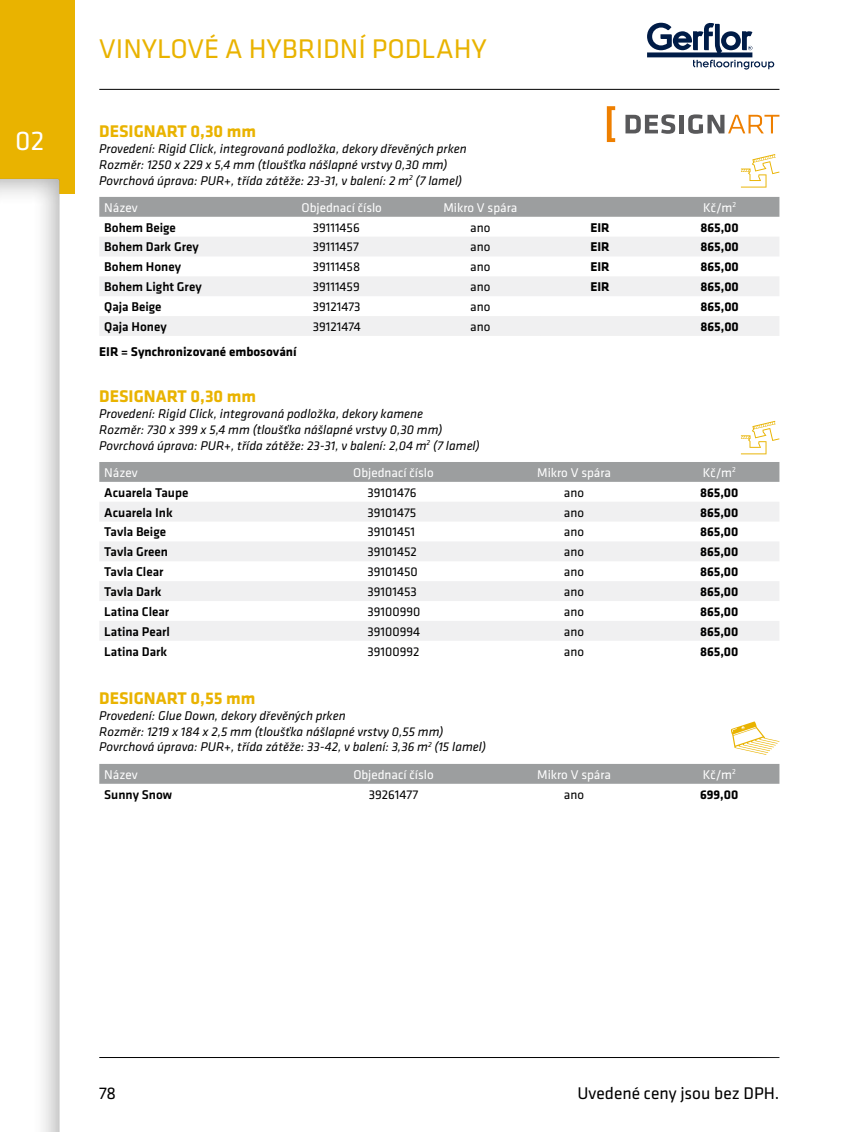
<style>
.page{position:relative;width:844px;height:1132px;background:#fff}
.page>*{position:absolute;margin:0;border:0;box-sizing:border-box;transform-origin:0 0}
.t1{font:28px "Klavika";color:#e9b300}
.t2{font:28px "Klavika";color:#fff}
.t3{font:700 17.5px "Klavika";color:#e9b300}
.t4{font:17.5px "Klavika";color:#000}
.t5{font:italic 13.12px/15.8px "Klavika";color:#000}
.t6{font:13.12px "Klavika";color:#000}
.t7{font:500 13.12px "Klavika";color:#000}
.t8{font:700 13.12px "Klavika";color:#000}
.t9{font:13.12px "Klavika";color:#fff}
</style>
<div class="page">
<hr style="left:99px;top:1056px;width:680px;height:1px;background:#000">
<div style="left:743px;top:0;width:100px;height:1131px;background:#fff"></div>
<hr style="left:99px;top:89px;width:680px;height:1px;background:#000">
<svg style="left:647px;top:23px;width:127px;height:47px"></svg>
<svg style="left:740px;top:154px;width:39px;height:33px"></svg>
<svg style="left:740px;top:420px;width:39px;height:34px"></svg>
<svg style="left:731px;top:721px;width:48px;height:33px"></svg>
<div style="left:99px;top:462px;width:680px;height:19px;background:#9c9e9f"></div>
<svg style="left:99px;top:502px;width:680px;height:138px;fill:#f0f0f1"></svg>
<div style="left:99px;top:764px;width:680px;height:19px;background:#9c9e9f"></div>
<svg style="left:625px;top:114px;width:50px;height:20px"></svg>
<hr style="left:679px;top:115px;width:4px;height:18px;background:#58585a">
<svg style="left:606px;top:106px;width:9px;height:36px"></svg>
<svg style="left:688px;top:114px;width:91px;height:20px"></svg>
<div style="left:0;top:0;width:74px;height:193px;background:#e9b300"></div>
<div style="left:0;top:176px;width:63px;height:955px;background:#000;opacity:.32"></div>
<div style="left:99px;top:197px;width:680px;height:20px;background:#9c9e9f"></div>
<svg style="left:99px;top:237px;width:680px;height:99px;fill:#f0f0f1"></svg>
<h1 class="t2" style="left:15px;top:125px;width:30px">02</h1>
<h1 class="t1" style="left:99px;top:33px;width:389px">VINYLOVÉ A HYBRIDNÍ PODLAHY</h1>
<h2 class="t3" style="left:99px;top:122px;width:158px">DESIGNART 0,30 mm</h2>
<p class="t5" style="left:99px;top:141px;width:369px">Provedení: Rigid Click, integrovaná podložka, dekory dřevěných prken<br>Rozměr: 1250 x 229 x 5,4 mm (tloušťka nášlapné vrstvy 0,30 mm)<br>Povrchová úprava: PUR+, třída zátěže: 23-31, v balení: 2 m<sup>2</sup> (7 lamel)</p>
<p class="t9" style="left:104px;top:200px;width:35px">Název</p>
<p class="t9" style="left:301px;top:200px;width:82px">Objednací číslo</p>
<p class="t9" style="left:443px;top:200px;width:75px">Mikro V spára</p>
<p class="t9" style="left:702px;top:200px;width:35px">Kč/m<sup>2</sup></p>
<p class="t7" style="left:104px;top:220px;width:73px">Bohem Beige</p>
<p class="t6" style="left:312px;top:220px;width:49px">39111456</p>
<p class="t6" style="left:470px;top:220px;width:22px">ano</p>
<p class="t8" style="left:590px;top:220px;width:21px">EIR</p>
<p class="t8" style="left:700px;top:220px;width:40px">865,00</p>
<p class="t7" style="left:104px;top:240px;width:96px">Bohem Dark Grey</p>
<p class="t6" style="left:312px;top:240px;width:48px">39111457</p>
<p class="t6" style="left:470px;top:240px;width:22px">ano</p>
<p class="t8" style="left:590px;top:240px;width:21px">EIR</p>
<p class="t8" style="left:700px;top:240px;width:40px">865,00</p>
<p class="t7" style="left:104px;top:260px;width:78px">Bohem Honey</p>
<p class="t6" style="left:312px;top:260px;width:49px">39111458</p>
<p class="t6" style="left:470px;top:260px;width:22px">ano</p>
<p class="t8" style="left:590px;top:260px;width:21px">EIR</p>
<p class="t8" style="left:700px;top:260px;width:40px">865,00</p>
<p class="t7" style="left:104px;top:279px;width:99px">Bohem Light Grey</p>
<p class="t6" style="left:312px;top:279px;width:49px">39111459</p>
<p class="t6" style="left:470px;top:279px;width:22px">ano</p>
<p class="t8" style="left:590px;top:279px;width:21px">EIR</p>
<p class="t8" style="left:700px;top:279px;width:40px">865,00</p>
<p class="t7" style="left:104px;top:299px;width:59px">Qaja Beige</p>
<p class="t6" style="left:312px;top:299px;width:49px">39121473</p>
<p class="t6" style="left:470px;top:299px;width:22px">ano</p>
<p class="t8" style="left:700px;top:299px;width:40px">865,00</p>
<p class="t7" style="left:104px;top:319px;width:64px">Qaja Honey</p>
<p class="t6" style="left:313px;top:319px;width:50px">39121474</p>
<p class="t6" style="left:470px;top:319px;width:22px">ano</p>
<p class="t8" style="left:700px;top:319px;width:40px">865,00</p>
<p class="t8" style="left:99px;top:345px;width:199px">EIR = Synchronizované embosování</p>
<h2 class="t3" style="left:99px;top:387px;width:158px">DESIGNART 0,30 mm</h2>
<p class="t5" style="left:99px;top:406px;width:382px">Provedení: Rigid Click, integrovaná podložka, dekory kamene<br>Rozměr: 730 x 399 x 5,4 mm (tloušťka nášlapné vrstvy 0,30 mm)<br>Povrchová úprava: PUR+, třída zátěže: 23-31, v balení: 2,04 m<sup>2</sup> (7 lamel)</p>
<p class="t9" style="left:104px;top:465px;width:35px">Název</p>
<p class="t9" style="left:353px;top:465px;width:82px">Objednací číslo</p>
<p class="t9" style="left:537px;top:465px;width:75px">Mikro V spára</p>
<p class="t9" style="left:702px;top:465px;width:35px">Kč/m<sup>2</sup></p>
<p class="t7" style="left:104px;top:485px;width:86px">Acuarela Taupe</p>
<p class="t6" style="left:367px;top:485px;width:50px">39101476</p>
<p class="t6" style="left:564px;top:485px;width:22px">ano</p>
<p class="t8" style="left:699px;top:485px;width:40px">865,00</p>
<p class="t7" style="left:104px;top:505px;width:70px">Acuarela Ink</p>
<p class="t6" style="left:367px;top:505px;width:50px">39101475</p>
<p class="t6" style="left:564px;top:505px;width:22px">ano</p>
<p class="t8" style="left:699px;top:505px;width:40px">865,00</p>
<p class="t7" style="left:104px;top:524px;width:63px">Tavla Beige</p>
<p class="t6" style="left:367px;top:524px;width:49px">39101451</p>
<p class="t6" style="left:564px;top:524px;width:22px">ano</p>
<p class="t8" style="left:699px;top:524px;width:40px">865,00</p>
<p class="t7" style="left:104px;top:544px;width:65px">Tavla Green</p>
<p class="t6" style="left:367px;top:544px;width:51px">39101452</p>
<p class="t6" style="left:564px;top:544px;width:22px">ano</p>
<p class="t8" style="left:699px;top:544px;width:40px">865,00</p>
<p class="t7" style="left:104px;top:564px;width:61px">Tavla Clear</p>
<p class="t6" style="left:367px;top:564px;width:52px">39101450</p>
<p class="t6" style="left:564px;top:564px;width:22px">ano</p>
<p class="t8" style="left:699px;top:564px;width:40px">865,00</p>
<p class="t7" style="left:104px;top:584px;width:59px">Tavla Dark</p>
<p class="t6" style="left:367px;top:584px;width:51px">39101453</p>
<p class="t6" style="left:564px;top:584px;width:22px">ano</p>
<p class="t8" style="left:699px;top:584px;width:40px">865,00</p>
<p class="t7" style="left:104px;top:604px;width:66px">Latina Clear</p>
<p class="t6" style="left:367px;top:604px;width:54px">39100990</p>
<p class="t6" style="left:564px;top:604px;width:22px">ano</p>
<p class="t8" style="left:699px;top:604px;width:40px">865,00</p>
<p class="t7" style="left:104px;top:624px;width:67px">Latina Pearl</p>
<p class="t6" style="left:367px;top:624px;width:54px">39100994</p>
<p class="t6" style="left:564px;top:624px;width:22px">ano</p>
<p class="t8" style="left:699px;top:624px;width:40px">865,00</p>
<p class="t7" style="left:104px;top:644px;width:64px">Latina Dark</p>
<p class="t6" style="left:367px;top:644px;width:53px">39100992</p>
<p class="t6" style="left:564px;top:644px;width:22px">ano</p>
<p class="t8" style="left:699px;top:644px;width:40px">865,00</p>
<h2 class="t3" style="left:99px;top:688px;width:158px">DESIGNART 0,55 mm</h2>
<p class="t5" style="left:99px;top:707px;width:388px">Provedení: Glue Down, dekory dřevěných prken<br>Rozměr: 1219 x 184 x 2,5 mm (tloušťka nášlapné vrstvy 0,55 mm)<br>Povrchová úprava: PUR+, třída zátěže: 33-42, v balení: 3,36 m<sup>2</sup> (15 lamel)</p>
<p class="t9" style="left:104px;top:767px;width:35px">Název</p>
<p class="t9" style="left:353px;top:767px;width:82px">Objednací číslo</p>
<p class="t9" style="left:537px;top:767px;width:75px">Mikro V spára</p>
<p class="t9" style="left:702px;top:767px;width:35px">Kč/m<sup>2</sup></p>
<p class="t7" style="left:104px;top:786px;width:69px">Sunny Snow</p>
<p class="t6" style="left:369px;top:786px;width:51px">39261477</p>
<p class="t6" style="left:564px;top:786px;width:22px">ano</p>
<p class="t8" style="left:700px;top:786px;width:40px">699,00</p>
<h2 class="t4" style="left:99px;top:1083px;width:18px">78</h2>
<h2 class="t4" style="left:577px;top:1083px;width:203px">Uvedené ceny jsou bez DPH.</h2>
</div>
